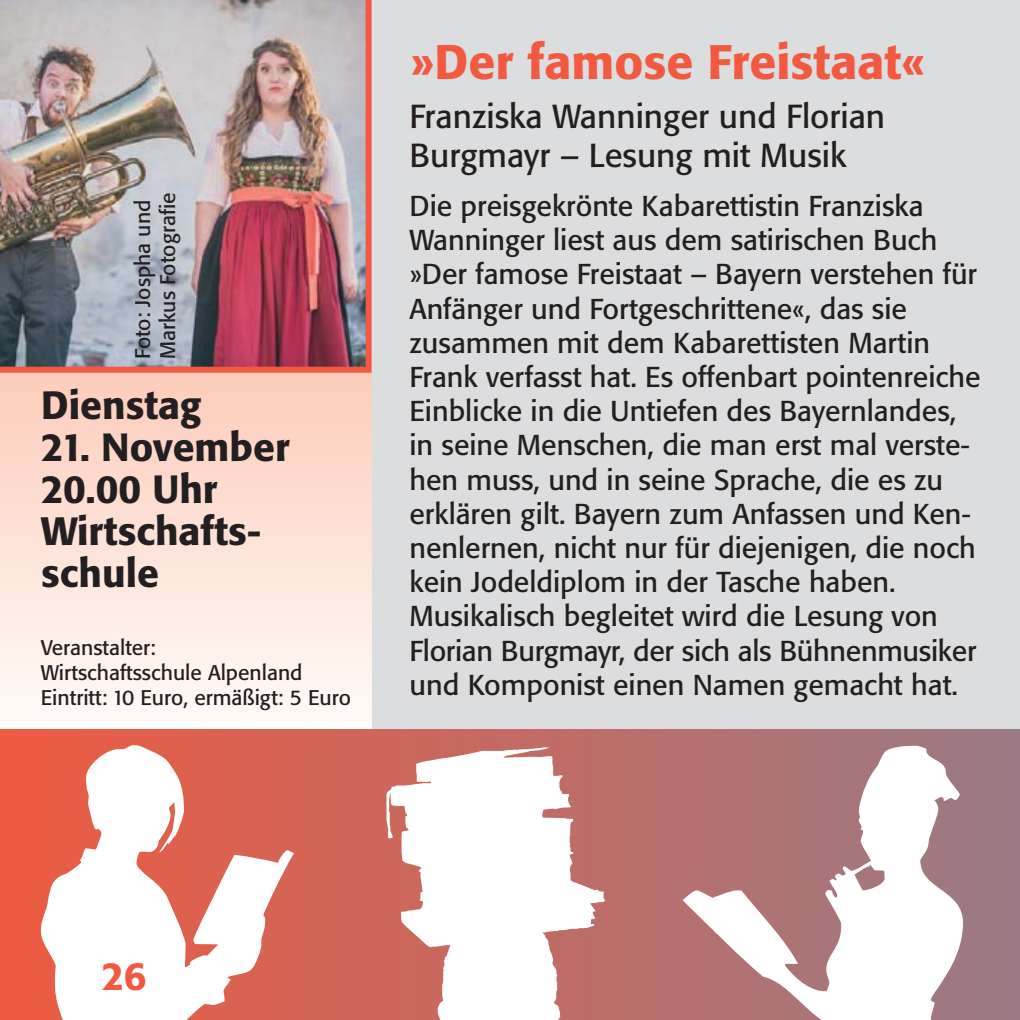
<style>
.page{position:relative;width:1020px;height:1020px;background:#dcddde}
.page>*{position:absolute;margin:0;border:0;box-sizing:border-box;transform-origin:0 0}
.t1{font:500 48px "Formata";color:#f15a40}
.t2{font:500 39px/42px "Formata";color:#231f20}
.t3{font:500 39px "Formata";color:#f15a40}
.t4{font:33px/39.6px "Formata";color:#231f20}
.t5{font:28.5px/34.2px "Formata";color:#231f20}
.t6{font:21px/25.2px "Formata";color:#231f20}
</style>
<div class="page">
<div style="left:0;top:355px;width:371px;height:368px;background:linear-gradient(to bottom,#fccab7,#fffaf7)"></div>
<div style="left:0;top:723px;width:371px;height:16px;background:#fff"></div>
<div style="left:0;top:729px;width:1020px;height:291px;background:linear-gradient(to right,#ed5b41,#9a7b85)"></div>
<svg style="left:41px;top:745px;width:253px;height:275px;background:#efb3aa"></svg>
<svg style="left:387px;top:747px;width:218px;height:273px;background:#eacbc9"></svg>
<svg style="left:682px;top:745px;width:281px;height:275px;background:#cdabad"></svg>
<img style="left:0;top:0;width:372px;height:373px">
<p class="t6" style="left:132px;top:359px;width:168px;rotate:-90deg">Foto: Jospha und<br>Markus Fotografie</p>
<h2 class="t2" style="left:41px;top:387px;width:162px">Dienstag</h2>
<h2 class="t2" style="left:41px;top:429px;width:250px">21. November<br>20.00 Uhr<br>Wirtschafts&shy;schule</h2>
<p class="t6" style="left:41px;top:636px;width:312px">Veranstalter:<br>Wirtschaftsschule Alpenland<br>Eintritt: 10 Euro, ermäßigt: 5 Euro</p>
<h1 class="t1" style="left:410px;top:41px;width:518px">»Der famose Freistaat«</h1>
<p class="t4" style="left:410px;top:99px;width:477px">Franziska Wanninger und Florian<br>Burgmayr – Lesung mit Musik</p>
<p class="t5" style="left:410px;top:191px;width:573px">Die preisgekrönte Kabarettistin Franziska Wanninger liest aus dem satirischen Buch »Der famose Freistaat – Bayern verstehen für Anfänger und Fortgeschrittene«, das sie zusammen mit dem Kabarettisten Martin Frank verfasst hat. Es offenbart pointenreiche Einblicke in die Untiefen des Bayernlandes, in seine Menschen, die man erst mal verste&shy;hen muss, und in seine Sprache, die es zu erklären gilt. Bayern zum Anfassen und Ken&shy;nenlernen, nicht nur für diejenigen, die noch kein Jodeldiplom in der Tasche haben.<br>Musikalisch begleitet wird die Lesung von Florian Burgmayr, der sich als Bühnenmusiker und Komponist einen Namen gemacht hat.</p>
<h2 class="t3" style="left:102px;top:959px;width:46px">26</h2>
</div>
